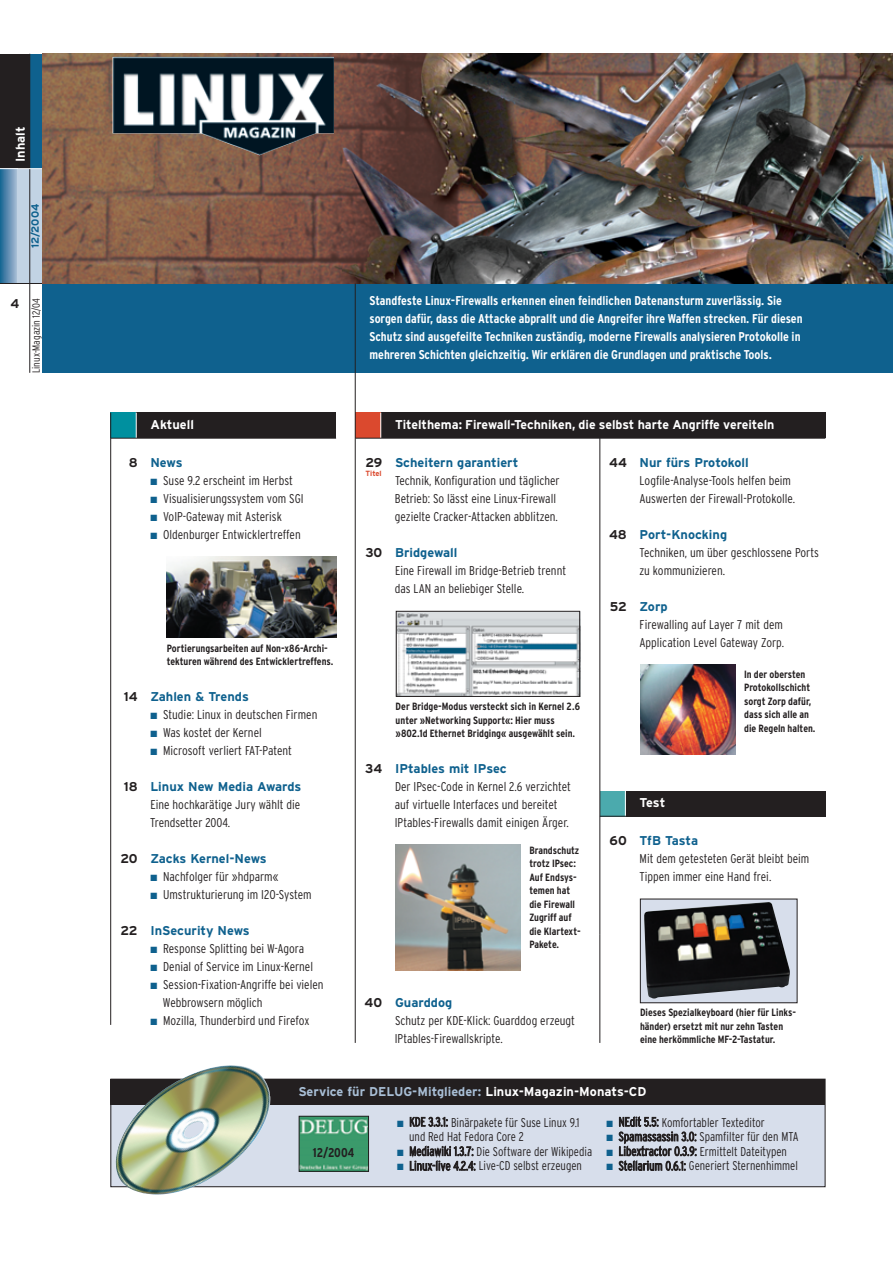
<style>
.page{position:relative;width:893px;height:1262px;background:#fff}
.page>*{position:absolute;margin:0;border:0;box-sizing:border-box;transform-origin:0 0}
.t1{font:300 condensed 12.75px/18px "Interstate";color:#231f20}
.t2{font:700 condensed 12.75px/18px "Interstate";color:#fff}
.t3{font:300 condensed 12.75px/14.7px "Interstate";color:#231f20;scale:.95 1}
.t4{font:700 12.75px "Interstate";color:#fff}
.t5{font:700 12.75px "Interstate";color:#0f618e}
.t6{font:700 12.75px "Interstate";color:#a8bed5}
.t7{font:700 condensed 12.75px "Interstate";color:#231f20}
.t8{font:700 12.75px "Interstate";color:#231f20}
.t9{font:700 condensed 10.5px/13.5px "Interstate";color:#231f20}
.t10{font:300 condensed 10.5px "Interstate";color:#231f20}
.t11{font:700 10.5px "Interstate";color:#0f618e}
.t12{font:700 7.5px "Interstate";color:#db492e}
.s1{color:#231f20}
.s2{color:#0f618e}
.s3{font-weight:700;font-stretch:normal}
.s4{font-weight:700;font-stretch:normal;color:#0f618e}
.s5{color:#fff}
</style>
<div class="page">
<div style="left:43px;top:54px;width:849px;height:319px;background:#0f618e"></div>
<div style="left:111px;top:412px;width:225px;height:26px;background:#231f20"></div>
<div style="left:111px;top:412px;width:25px;height:26px;background:#00909f"></div>
<svg style="left:136px;top:413px;width:1px;height:25px"></svg>
<hr style="left:43px;top:283px;width:849px;height:1px;background:#231f20">
<hr style="left:111px;top:438px;width:225px;height:1px;background:#231f20">
<div style="left:0;top:54px;width:43px;height:229px;background:#0f618e"></div>
<div style="left:0;top:54px;width:30px;height:115px;background:#231f20"></div>
<hr style="left:42px;top:54px;width:1px;height:229px;background:#231f20">
<svg style="left:0;top:169px;width:17px;height:114px;background:#5f8fb3"></svg>
<div style="left:17px;top:169px;width:26px;height:114px;background:#c2d3e4"></div>
<hr style="left:0;top:283px;width:43px;height:1px;background:#231f20">
<hr style="left:30px;top:54px;width:1px;height:319px;background:#231f20">
<hr style="left:0;top:168px;width:43px;height:1px;background:#fff">
<img style="left:43px;top:54px;width:849px;height:229px">
<div style="left:355px;top:412px;width:470px;height:26px;background:#231f20"></div>
<div style="left:355px;top:412px;width:26px;height:26px;background:#db492e"></div>
<svg style="left:380px;top:413px;width:1px;height:25px"></svg>
<hr style="left:355px;top:438px;width:470px;height:1px;background:#231f20">
<div style="left:111px;top:1079px;width:714px;height:107px;background:#d7deeb"></div>
<div style="left:111px;top:1078px;width:714px;height:26px;background:#231f20"></div>
<img style="left:115px;top:1065px;width:155px;height:130px">
<img style="left:301px;top:1118px;width:65px;height:51px">
<div style="left:299px;top:1116px;width:69px;height:55px;border:1px solid #231f20"></div>
<hr style="left:355px;top:283px;width:1px;height:759px;background:#231f20">
<hr style="left:110px;top:412px;width:1px;height:612px;background:#231f20">
<div style="left:600px;top:790px;width:225px;height:26px;background:#231f20"></div>
<div style="left:600px;top:790px;width:25px;height:26px;background:#4baaad"></div>
<svg style="left:625px;top:791px;width:1px;height:25px"></svg>
<hr style="left:600px;top:816px;width:225px;height:1px;background:#231f20">
<hr style="left:599px;top:935px;width:1px;height:108px;background:#231f20">
<img style="left:112px;top:57px;width:222px;height:98px">
<img style="left:166px;top:556px;width:170px;height:81px">
<div style="left:640px;top:899px;width:157px;height:103px;background:#d7deeb"></div>
<img style="left:644px;top:902px;width:145px;height:96px">
<div style="left:640px;top:898px;width:157px;height:105px;border:1px solid #231f20"></div>
<img style="left:395px;top:844px;width:126px;height:126px">
<img style="left:398px;top:613px;width:180px;height:81px">
<div style="left:396px;top:611px;width:184px;height:85px;border:1px solid #231f20"></div>
<img style="left:640px;top:664px;width:95px;height:90px">
<hr style="left:599px;top:436px;width:1px;height:498px;background:#231f20">
<p class="t4" style="left:15px;top:162px;width:37px;rotate:-90deg">Inhalt</p>
<p class="t11" style="left:31px;top:248px;width:46px;rotate:-90deg">12/2004</p>
<p class="t8" style="left:10px;top:299px;width:10px">4</p>
<p class="t10" style="left:32px;top:373px;width:76px;rotate:-90deg">Linux-Magazin 12/04</p>
<p class="t4" style="left:150px;top:420px;width:45px">Aktuell</p>
<p class="t5" style="left:129px;top:457px;width:55px"><span class="s1">8</span> News</p>
<p class="t1" style="left:150px;top:472px;width:144px"><span class="s2">■</span> Suse 9.2 erscheint im Herbst</p>
<p class="t1" style="left:150px;top:490px;width:155px"><span class="s2">■</span> Visualisierungssystem vom SGI</p>
<p class="t1" style="left:150px;top:508px;width:133px"><span class="s2">■</span> VoIP-Gateway mit Asterisk</p>
<p class="t1" style="left:150px;top:526px;width:152px"><span class="s2">■</span> Oldenburger Entwicklertreffen</p>
<p class="t9" style="left:167px;top:642px;width:168px">Portierungsarbeiten auf Non-x86-Archi&shy;tekturen während des Entwicklertreffens.</p>
<p class="t5" style="left:124px;top:691px;width:126px"><span class="s1">14</span> Zahlen &amp; Trends</p>
<p class="t1" style="left:150px;top:706px;width:168px"><span class="s2">■</span> Studie: Linux in deutschen Firmen</p>
<p class="t1" style="left:150px;top:724px;width:113px"><span class="s2">■</span> Was kostet der Kernel</p>
<p class="t1" style="left:150px;top:742px;width:143px"><span class="s2">■</span> Microsoft verliert FAT-Patent</p>
<p class="t1" style="left:150px;top:778px;width:153px;text-align:justify;text-indent:-26px"><span class="s3">18</span> <span class="s4">Linux New Media Awards </span>Eine hochkarätige Jury wählt die Trendsetter 2004.</p>
<p class="t5" style="left:120px;top:853px;width:148px"><span class="s1">20</span> Zacks Kernel-News</p>
<p class="t1" style="left:150px;top:868px;width:130px"><span class="s2">■</span> Nachfolger für »hdparm«</p>
<p class="t1" style="left:150px;top:886px;width:163px"><span class="s2">■</span> Umstrukturierung im I2O-System</p>
<p class="t5" style="left:120px;top:925px;width:131px"><span class="s1">22</span> InSecurity News</p>
<p class="t1" style="left:150px;top:940px;width:155px"><span class="s2">■</span> Response Splitting bei W-Agora</p>
<p class="t1" style="left:150px;top:958px;width:164px"><span class="s2">■</span> Denial of Service im Linux-Kernel</p>
<p class="t1" style="left:163px;top:976px;width:162px;text-indent:-13px"><span class="s2">■</span> Session-Fixation-Angriffe bei vielen<br>Webbrowsern möglich</p>
<p class="t1" style="left:150px;top:1012px;width:161px"><span class="s2">■</span> Mozilla, Thunderbird und Firefox</p>
<p class="t2" style="left:369px;top:292px;width:434px">Standfeste Linux-Firewalls erkennen einen feindlichen Datenansturm zuverlässig. Sie sorgen dafür, dass die Attacke abprallt und die Angreifer ihre Waffen strecken. Für diesen Schutz sind ausgefeilte Techniken zuständig, moderne Firewalls analysieren Protokolle in mehreren Schichten gleichzeitig. Wir erklären die Grundlagen und praktische Tools.</p>
<p class="t4" style="left:395px;top:420px;width:381px">Titelthema: Firewall-Techniken, die selbst harte Angriffe vereiteln</p>
<p class="t1" style="left:395px;top:454px;width:166px;text-indent:-29px"><span class="s3">29</span> <span class="s4">Scheitern garantiert<br></span>Technik, Konfiguration und täglicher Betrieb: So lässt eine Linux-Firewall gezielte Cracker-Attacken abblitzen.</p>
<p class="t1" style="left:395px;top:544px;width:173px;text-indent:-29px"><span class="s3">30</span> <span class="s4">Bridgewall<br></span>Eine Firewall im Bridge-Betrieb trennt das LAN an beliebiger Stelle.</p>
<p class="t12" style="left:365px;top:470px;width:18px">Titel</p>
<p class="t9" style="left:395px;top:700px;width:186px">Der Bridge-Modus versteckt sich in Kernel 2.6 unter »Networking Support«: Hier muss »802.1d Ethernet Bridging« ausgewählt sein.</p>
<p class="t1" style="left:395px;top:760px;width:178px;text-indent:-30px"><span class="s3">34</span> <span class="s4">IPtables mit IPsec<br></span>Der IPsec-Code in Kernel 2.6 verzichtet auf virtuelle Interfaces und bereitet IPtables-Firewalls damit einigen Ärger.</p>
<p class="t9" style="left:529px;top:844px;width:53px">Brandschutz trotz IPsec:<br>Auf Endsys&shy;temen hat die Firewall<br>Zugriff auf die Klartext-<br>Pakete.</p>
<p class="t1" style="left:395px;top:994px;width:182px;text-indent:-30px"><span class="s3">40</span> <span class="s4">Guarddog<br></span>Schutz per KDE-Klick: Guarddog erzeugt<br>IPtables-Firewallskripte.</p>
<p class="t1" style="left:639px;top:454px;width:157px;text-indent:-30px"><span class="s3">44</span> <span class="s4">Nur fürs Protokoll<br></span>Logfile-Analyse-Tools helfen beim<br>Auswerten der Firewall-Protokolle.</p>
<p class="t1" style="left:639px;top:526px;width:181px;text-indent:-30px"><span class="s3">48</span> <span class="s4">Port-Knocking<br></span>Techniken, um über geschlossene Ports zu kommunizieren.</p>
<p class="t1" style="left:639px;top:598px;width:146px;text-indent:-29px"><span class="s3">52</span> <span class="s4">Zorp<br></span>Firewalling auf Layer 7 mit dem<br>Application Level Gateway Zorp.</p>
<p class="t4" style="left:639px;top:798px;width:27px">Test</p>
<p class="t9" style="left:744px;top:668px;width:73px">In der obersten<br>Protokollschicht sorgt Zorp dafür, dass sich alle an die Regeln halten.</p>
<p class="t1" style="left:639px;top:832px;width:171px;text-indent:-30px"><span class="s3">60</span> <span class="s4">TfB Tasta<br></span>Mit dem getesteten Gerät bleibt beim<br>Tippen immer eine Hand frei.</p>
<p class="t9" style="left:640px;top:1006px;width:157px">Dieses Spezialkeyboard (hier für Links&shy;händer) ersetzt mit nur zehn Tasten eine herkömmliche MF-2-Tastatur.</p>
<p class="t6" style="left:298px;top:1087px;width:349px">Service für DELUG-Mitglieder: <span class="s5">Linux-Magazin-Monats-CD</span></p>
<p class="t7" style="left:313px;top:1147px;width:43px">12/2004</p>
<p class="t3" style="left:409px;top:1115px;width:181px;text-indent:-12px"><span class="s2">■</span> KDE 3.3.1: Binärpakete für Suse Linux 9.1 und Red Hat Fedora Core 2</p>
<p class="t3" style="left:397px;top:1145px;width:207px"><span class="s2">■</span> Mediawiki 1.3.7: Die Software der Wikipedia</p>
<p class="t3" style="left:397px;top:1159px;width:196px"><span class="s2">■</span> Linux-live 4.2.4: Live-CD selbst erzeugen</p>
<p class="t3" style="left:606px;top:1115px;width:168px"><span class="s2">■</span> NEdit 5.5: Komfortabler Texteditor</p>
<p class="t3" style="left:606px;top:1130px;width:204px"><span class="s2">■</span> Spamassassin 3.0: Spamfilter für den MTA</p>
<p class="t3" style="left:606px;top:1145px;width:192px"><span class="s2">■</span> Libextractor 0.3.9: Ermittelt Dateitypen</p>
<p class="t3" style="left:606px;top:1159px;width:203px"><span class="s2">■</span> Stellarium 0.6.1: Generiert Sternenhimmel</p>
</div>
